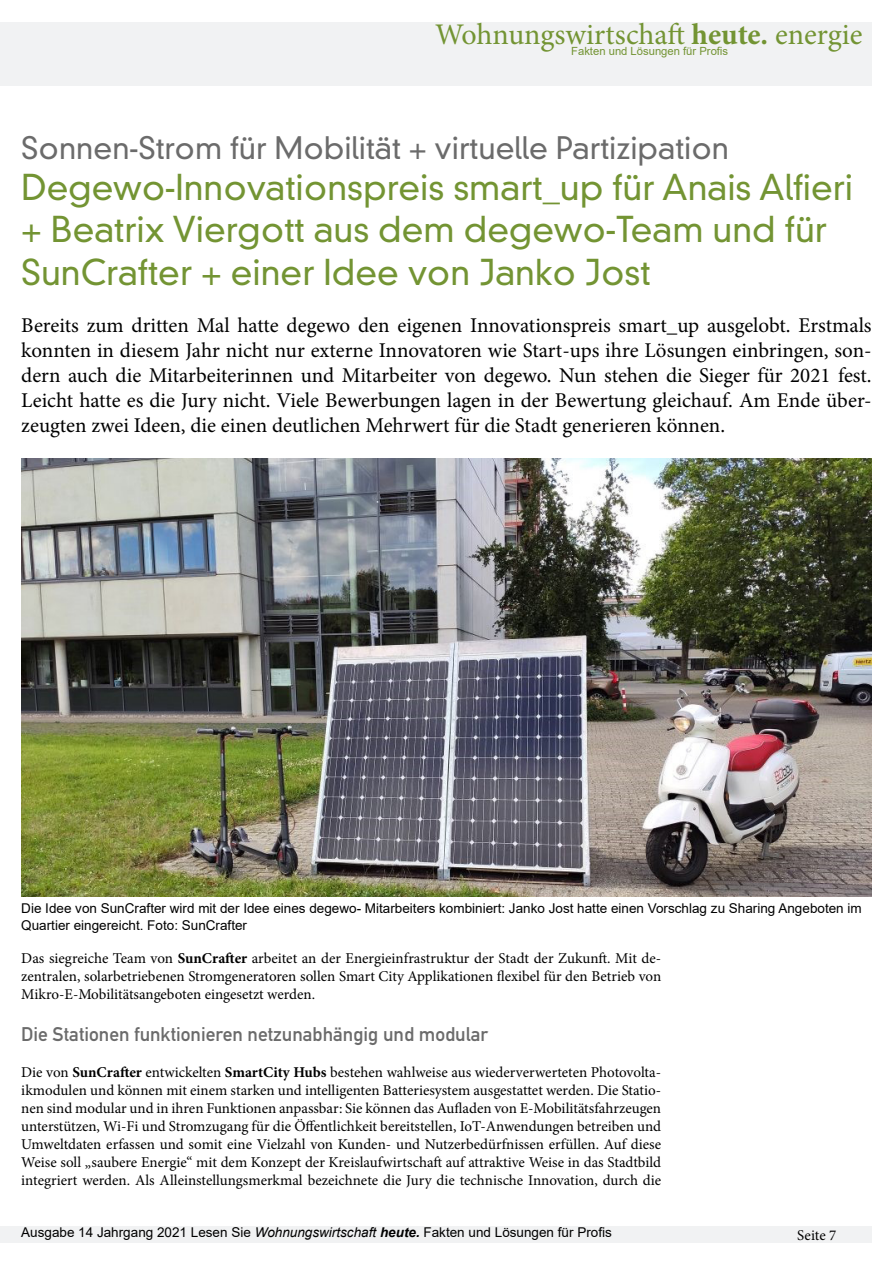
<style>
.page{position:relative;width:893px;height:1263px;background:#fff}
.page>*{position:absolute;margin:0;border:0;box-sizing:border-box;transform-origin:0 0}
.t1{font:300 34.5px/42.3px "DIN Neuzeit Grotesk Std";color:#739433}
.t2{font:300 30px "DIN Neuzeit Grotesk Std";color:#6b6b6b}
.t3{font:30px "Minion Pro";color:#739433}
.t4{font:21px/25.2px "Minion Pro";color:#000;text-align:justify}
.t5{font:19.5px "DIN Mittelschrift Std";color:#6b6b6b}
.t6{font:15px/18px "Minion Pro";color:#000;text-align:justify}
.t7{font:13.5px/16.2px "Arial";color:#000}
.t8{font:11.25px "Arial";color:#739433}
.s1{font-weight:700}
.s2{font-style:italic}
.s3{font-weight:700;font-style:italic}
</style>
<div class="page">
<div style="left:0;top:22px;width:872px;height:63px;background:#f1f2f3"></div>
<div style="left:0;top:1226px;width:872px;height:16px;background:#f1f2f3"></div>
<img style="left:21px;top:458px;width:851px;height:438px">
<h2 class="t3" style="left:435px;top:14px;width:429px">Wohnungswirtschaft <span class="s1">heute.</span> energie</h2>
<p class="t8" style="left:571px;top:43px;width:158px">Fakten und Lösungen für Profis</p>
<h2 class="t2" style="left:21px;top:130px;width:709px">Sonnen-Strom für Mobilität + virtuelle Partizipation</h2>
<h1 class="t1" style="left:21px;top:167px;width:833px">Degewo-Innovationspreis smart_up für Anais Alfieri + Beatrix Viergott aus dem degewo-Team und für<br>SunCrafter + einer Idee von Janko Jost</h1>
<p class="t4" style="left:21px;top:312px;width:852px">Bereits zum dritten Mal hatte degewo den eigenen Innovationspreis smart_up ausgelobt. Erstmals konnten in diesem Jahr nicht nur externe Innovatoren wie Start-ups ihre Lösungen einbringen, son&shy;dern auch die Mitarbeiterinnen und Mitarbeiter von degewo. Nun stehen die Sieger für 2021 fest.<br>Leicht hatte es die Jury nicht. Viele Bewerbungen lagen in der Bewertung gleichauf. Am Ende über&shy;zeugten zwei Ideen, die einen deutlichen Mehrwert für die Stadt generieren können.</p>
<p class="t7" style="left:21px;top:900px;width:842px">Die Idee von SunCrafter wird mit der Idee eines degewo- Mitarbeiters kombiniert: Janko Jost hatte einen Vorschlag zu Sharing Angeboten im<br>Quartier eingereicht. Foto: SunCrafter</p>
<p class="t6" style="left:21px;top:950px;width:641px">Das siegreiche Team von <span class="s1">SunCrafter</span> arbeitet an der Energieinfrastruktur der Stadt der Zukunft. Mit de&shy;zentralen, solarbetriebenen Stromgeneratoren sollen Smart City Applikationen flexibel für den Betrieb von Mikro-E-Mobilitätsangeboten eingesetzt werden.</p>
<h3 class="t5" style="left:21px;top:1022px;width:468px">Die Stationen funktionieren netzunabhängig und modular</h3>
<p class="t6" style="left:21px;top:1063px;width:641px">Die von <span class="s1">SunCrafter</span> entwickelten <span class="s1">SmartCity Hubs</span> bestehen wahlweise aus wiederverwerteten Photovolta&shy;ikmodulen und können mit einem starken und intelligenten Batteriesystem ausgestattet werden. Die Statio&shy;nen sind modular und in ihren Funktionen anpassbar: Sie können das Aufladen von E-Mobilitätsfahrzeugen unterstützen, Wi-Fi und Stromzugang für die Öffentlichkeit bereitstellen, IoT-Anwendungen betreiben und Umweltdaten erfassen und somit eine Vielzahl von Kunden- und Nutzerbedürfnissen erfüllen. Auf diese Weise soll „saubere Energie“ mit dem Konzept der Kreislaufwirtschaft auf attraktive Weise in das Stadtbild integriert werden. Als Alleinstellungsmerkmal bezeichnete die Jury die technische Innovation, durch die</p>
<p class="t7" style="left:21px;top:1224px;width:592px">Ausgabe 14 Jahrgang 2021 Lesen Sie <span class="s2">Wohnungswirtschaft</span> <span class="s3">heute.</span> Fakten und Lösungen für Profis</p>
<p class="t6" style="left:797px;top:1226px;width:40px">Seite 7</p>
</div>
